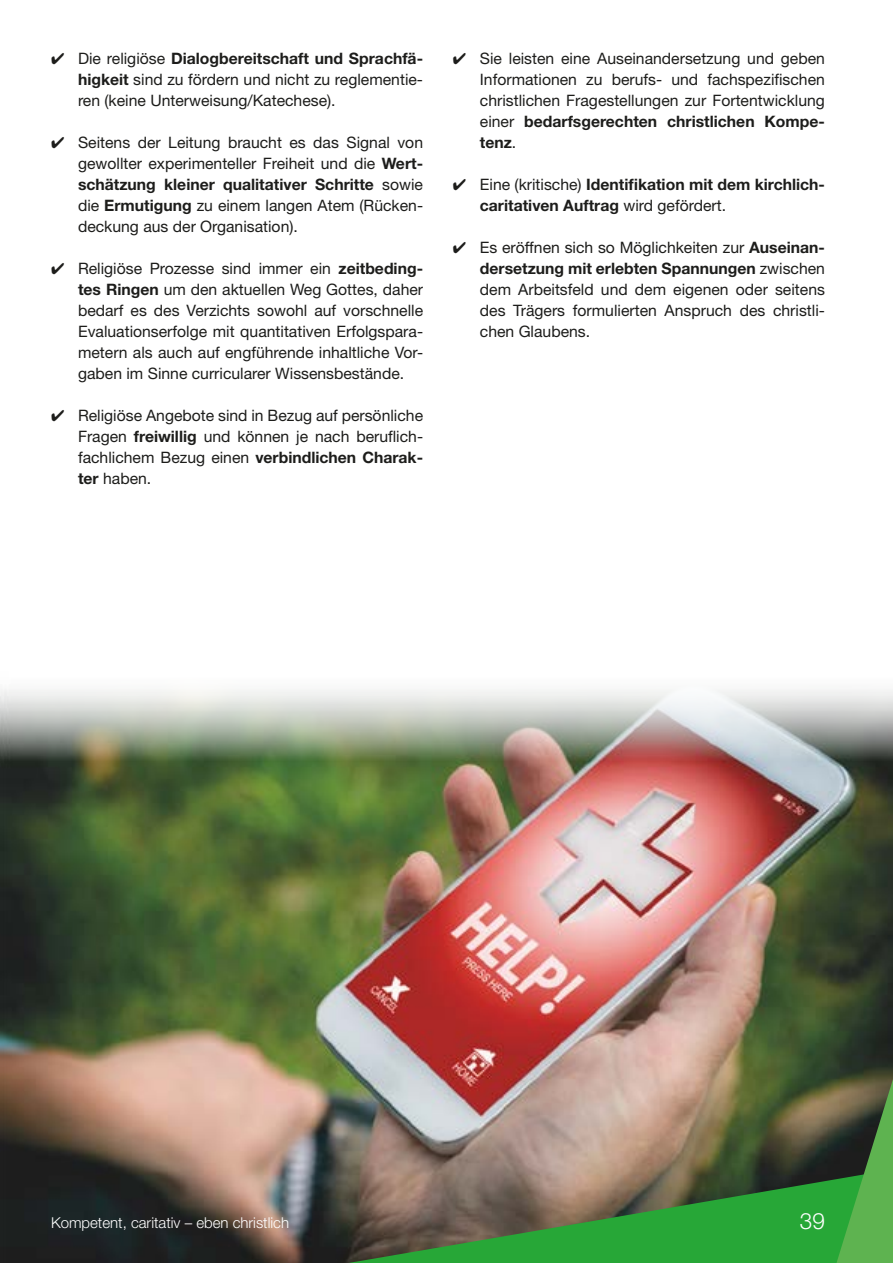
<style>
.page{position:relative;width:893px;height:1263px;background:#fff}
.page>*{position:absolute;margin:0;border:0;box-sizing:border-box;transform-origin:0 0}
.t1{font:300 22.5px "Helvetica Neue LT";color:#fff}
.t2{font:15.75px/21px "Helvetica Neue LT";color:#1d1d1b;text-align:justify}
.t3{font:700 15.75px/21px "Helvetica Neue LT";color:#1d1d1b}
.t4{font:300 15px "Helvetica Neue LT";color:#fff}
.s1{font-weight:700}
.s2{font-weight:400}
</style>
<div class="page">
<img style="left:0;top:689px;width:893px;height:574px">
<svg style="left:274px;top:1167px;width:559px;height:96px;background:#527949"></svg>
<svg style="left:833px;top:1037px;width:60px;height:226px;background:#45743b"></svg>
<p class="t2" style="left:78px;top:48px;width:347px;text-indent:-27px">✔ Die religiöse <span class="s1">Dialogbereitschaft und Sprachfä&shy;higkeit</span> sind zu fördern und nicht zu reglementie&shy;ren (keine Unterweisung/Katechese).</p>
<p class="t2" style="left:78px;top:132px;width:347px;text-indent:-27px">✔ Seitens der Leitung braucht es das Signal von gewollter experimenteller Freiheit und die <span class="s1">Wert&shy;schätzung kleiner qualitativer Schritte</span> sowie die <span class="s1">Ermutigung</span> zu einem langen Atem (Rücken&shy;deckung aus der Organisation).</p>
<p class="t2" style="left:78px;top:258px;width:347px;text-indent:-27px">✔ Religiöse Prozesse sind immer ein <span class="s1">zeitbeding&shy;tes Ringen</span> um den aktuellen Weg Gottes, daher bedarf es des Verzichts sowohl auf vorschnelle Evaluationserfolge mit quantitativen Erfolgspara&shy;metern als auch auf engführende inhaltliche Vor&shy;gaben im Sinne curricularer Wissensbestände.</p>
<p class="t2" style="left:78px;top:405px;width:347px;text-indent:-27px">✔ Religiöse Angebote sind in Bezug auf persönliche Fragen <span class="s1">freiwillig</span> und können je nach beruflich&shy;fachlichem Bezug einen <span class="s1">verbindlichen Charak&shy;ter</span> haben.</p>
<p class="t2" style="left:480px;top:48px;width:347px;text-indent:-27px">✔ Sie leisten eine Auseinandersetzung und geben Informationen zu berufs- und fachspezifischen christlichen Fragestellungen zur Fortentwicklung einer <span class="s1">bedarfsgerechten christlichen Kompe&shy;tenz</span>.</p>
<p class="t3" style="left:480px;top:174px;width:347px;text-indent:-27px">✔ <span class="s2">Eine (kritische)</span> Identifikation mit dem kirchlich&shy;caritativen Auftrag <span class="s2">wird gefördert.</span></p>
<p class="t2" style="left:480px;top:237px;width:347px;text-indent:-27px">✔ Es eröffnen sich so Möglichkeiten zur <span class="s1">Auseinan&shy;dersetzung mit erlebten Spannungen</span> zwischen dem Arbeitsfeld und dem eigenen oder seitens des Trägers formulierten Anspruch des christli&shy;chen Glaubens.</p>
<p class="t4" style="left:51px;top:1213px;width:240px">Kompetent, caritativ – eben christlich</p>
<h1 class="t1" style="left:800px;top:1207px;width:27px">39</h1>
</div>
